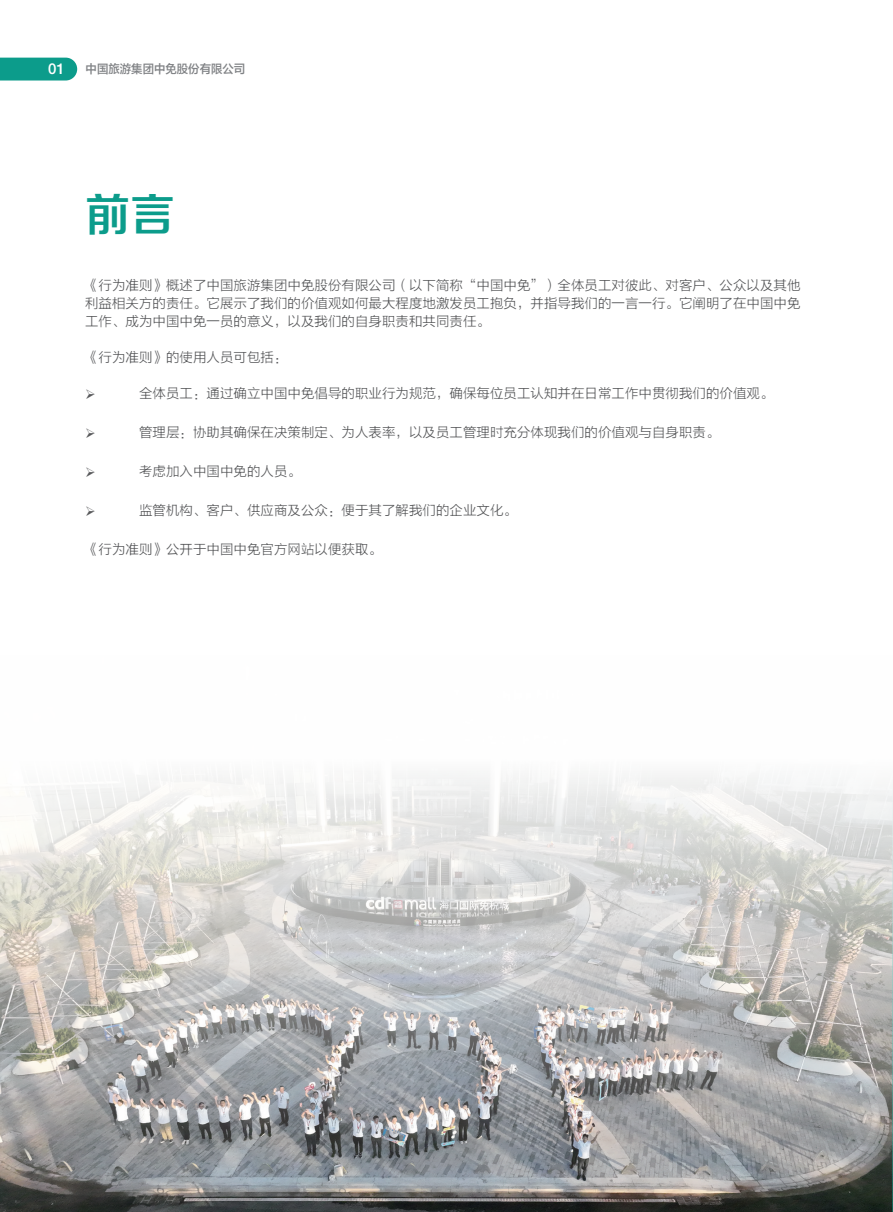
<style>
.page{position:relative;width:893px;height:1212px;background:#fff}
.page>*{position:absolute;margin:0;border:0;box-sizing:border-box;transform-origin:0 0}
.t1{font:45px "FZZZHONGJW GB1 0";color:#0c9c8b}
.t2{font:500 15px "Helvetica Neue LT Pro";color:#fff}
.t3{font:13.5px/18px "FZLTXHK";color:#57585a;text-align:justify}
.t4{font:12px "FZLTZHK GBK1 0";color:#808285;scale:.95 1}
</style>
<div class="page">
<svg style="left:0;top:58px;width:77px;height:23px;background:#17a090"></svg>
<svg style="left:0;top:775px;width:893px;height:437px;background:#b9b9b8"></svg>
<p class="t2" style="left:48px;top:60px;width:18px">01</p>
<p class="t4" style="left:86px;top:63px;width:170px">中国旅游集团中免股份有限公司</p>
<h1 class="t1" style="left:85px;top:188px;width:91px">前言</h1>
<p class="t3" style="left:85px;top:277px;width:717px">《行为准则》概述了中国旅游集团中免股份有限公司（以下简称“中国中免”）全体员工对彼此、对客户、公众以及其他利益相关方的责任。它展示了我们的价值观如何最大程度地激发员工抱负，并指导我们的一言一行。它阐明了在中国中免工作、成为中国中免一员的意义，以及我们的自身职责和共同责任。</p>
<p class="t3" style="left:85px;top:349px;width:204px">《行为准则》的使用人员可包括：</p>
<p class="t3" style="left:139px;top:385px;width:636px">全体员工：通过确立中国中免倡导的职业行为规范，确保每位员工认知并在日常工作中贯彻我们的价值观。</p>
<p class="t3" style="left:139px;top:424px;width:582px">管理层：协助其确保在决策制定、为人表率，以及员工管理时充分体现我们的价值观与自身职责。</p>
<p class="t3" style="left:139px;top:463px;width:163px">考虑加入中国中免的人员。</p>
<p class="t3" style="left:139px;top:502px;width:379px">监管机构、客户、供应商及公众：便于其了解我们的企业文化。</p>
<p class="t3" style="left:85px;top:541px;width:298px">《行为准则》公开于中国中免官方网站以便获取。</p>
</div>
